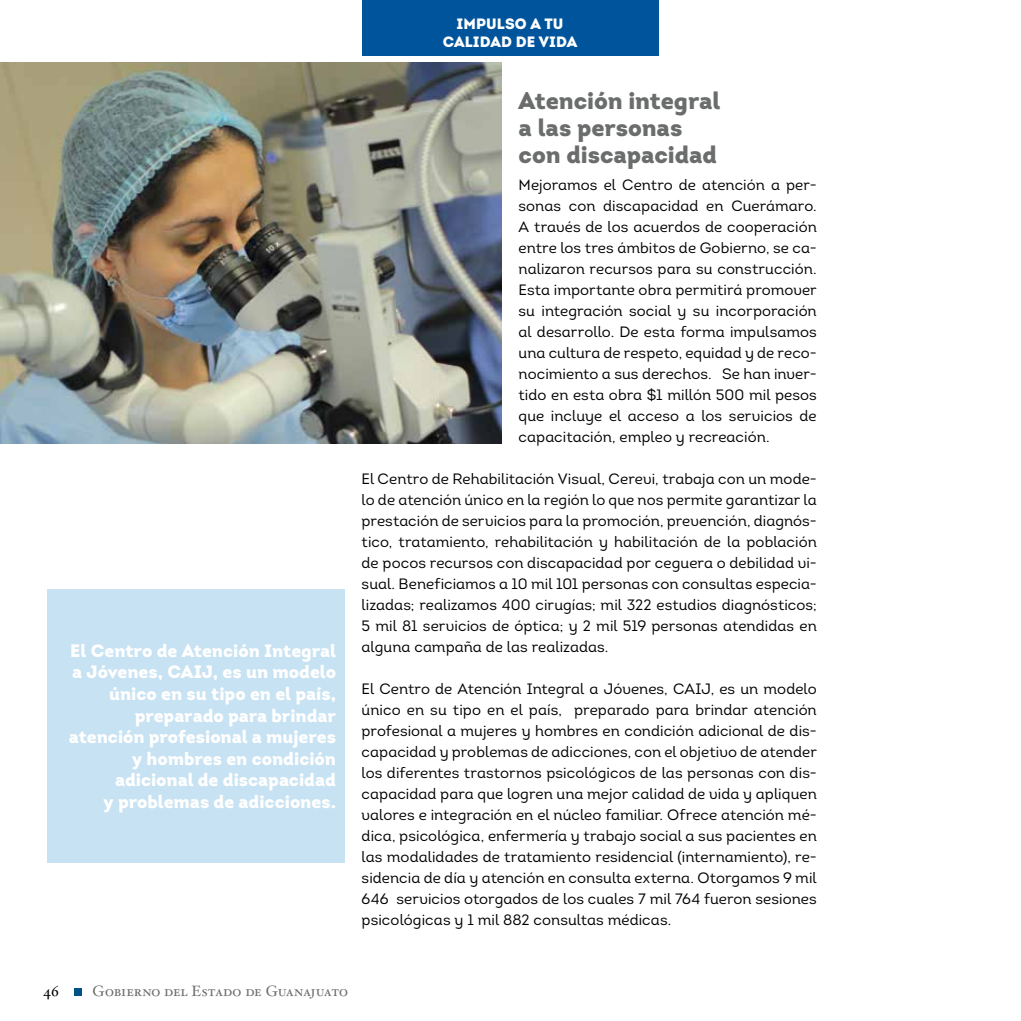
<style>
.page{position:relative;width:1021px;height:1021px;background:#fff}
.page>*{position:absolute;margin:0;border:0;box-sizing:border-box;transform-origin:0 0}
.t1{font:900 24px/27px "Intro";letter-spacing:-.005em;color:#6b6d6d}
.t2{font:900 18px/21.6px "Intro";letter-spacing:-.005em;color:#fff;text-align:right}
.t3{font:15px/21px "Intro Book Alt";letter-spacing:.005em;color:#000;text-align:justify}
.t4{font:15px "Hoefler Text Roman Small Caps";letter-spacing:-.01em;color:#6b6d6d}
.t5{font:900 15px/18px "Intro";letter-spacing:.01em;color:#fff;text-align:center}
.t6{font:15px "Hoefler Text Roman Small Caps";color:#000}
</style>
<div class="page">
<div style="left:74px;top:988px;width:8px;height:8px;background:#005188"></div>
<div style="left:361px;top:0;width:297px;height:55px;background:#00549c"></div>
<img style="left:0;top:63px;width:502px;height:380px">
<div style="left:47px;top:589px;width:297px;height:273px;background:#c7e2f2"></div>
<p class="t2" style="left:69px;top:639px;width:269px">El Centro de Atención Integral a Jóvenes, CAIJ, es un modelo único en su tipo en el país, preparado para brindar atención profesional a mujeres y hombres en condición adicional de discapacidad<br>y problemas de adicciones.</p>
<p class="t5" style="left:442px;top:14px;width:136px">IMPULSO A TU<br>CALIDAD DE VIDA</p>
<h1 class="t1" style="left:518px;top:87px;width:203px">Atención integral a las personas con discapacidad</h1>
<p class="t3" style="left:518px;top:174px;width:300px">Mejoramos el Centro de atención a per&shy;sonas con discapacidad en Cuerámaro.<br>A través de los acuerdos de cooperación entre los tres ámbitos de Gobierno, se ca&shy;nalizaron recursos para su construcción.<br>Esta importante obra permitirá promover su integración social y su incorporación al desarrollo. De esta forma impulsamos una cultura de respeto, equidad y de reco&shy;nocimiento a sus derechos. Se han inver&shy;tido en esta obra $1 millón 500 mil pesos que incluye el acceso a los servicios de capacitación, empleo y recreación.</p>
<p class="t3" style="left:361px;top:468px;width:456px">El Centro de Rehabilitación Visual, Cerevi, trabaja con un mode&shy;lo de atención único en la región lo que nos permite garantizar la prestación de servicios para la promoción, prevención, diagnós&shy;tico, tratamiento, rehabilitación y habilitación de la población de pocos recursos con discapacidad por ceguera o debilidad vi&shy;sual. Beneficiamos a 10 mil 101 personas con consultas especia&shy;lizadas; realizamos 400 cirugías; mil 322 estudios diagnósticos; 5 mil 81 servicios de óptica; y 2 mil 519 personas atendidas en alguna campaña de las realizadas.</p>
<p class="t3" style="left:361px;top:678px;width:457px">El Centro de Atención Integral a Jóvenes, CAIJ, es un modelo único en su tipo en el país, preparado para brindar atención profesional a mujeres y hombres en condición adicional de dis&shy;capacidad y problemas de adicciones, con el objetivo de atender los diferentes trastornos psicológicos de las personas con dis&shy;capacidad para que logren una mejor calidad de vida y apliquen valores e integración en el núcleo familiar. Ofrece atención mé&shy;dica, psicológica, enfermería y trabajo social a sus pacientes en las modalidades de tratamiento residencial (internamiento), re&shy;sidencia de día y atención en consulta externa. Otorgamos 9 mil 646 servicios otorgados de los cuales 7 mil 764 fueron sesiones psicológicas y 1 mil 882 consultas médicas.</p>
<p class="t6" style="left:43px;top:982px;width:17px">46</p>
<p class="t4" style="left:93px;top:982px;width:257px">Gobierno del Estado de Guanajuato</p>
</div>
